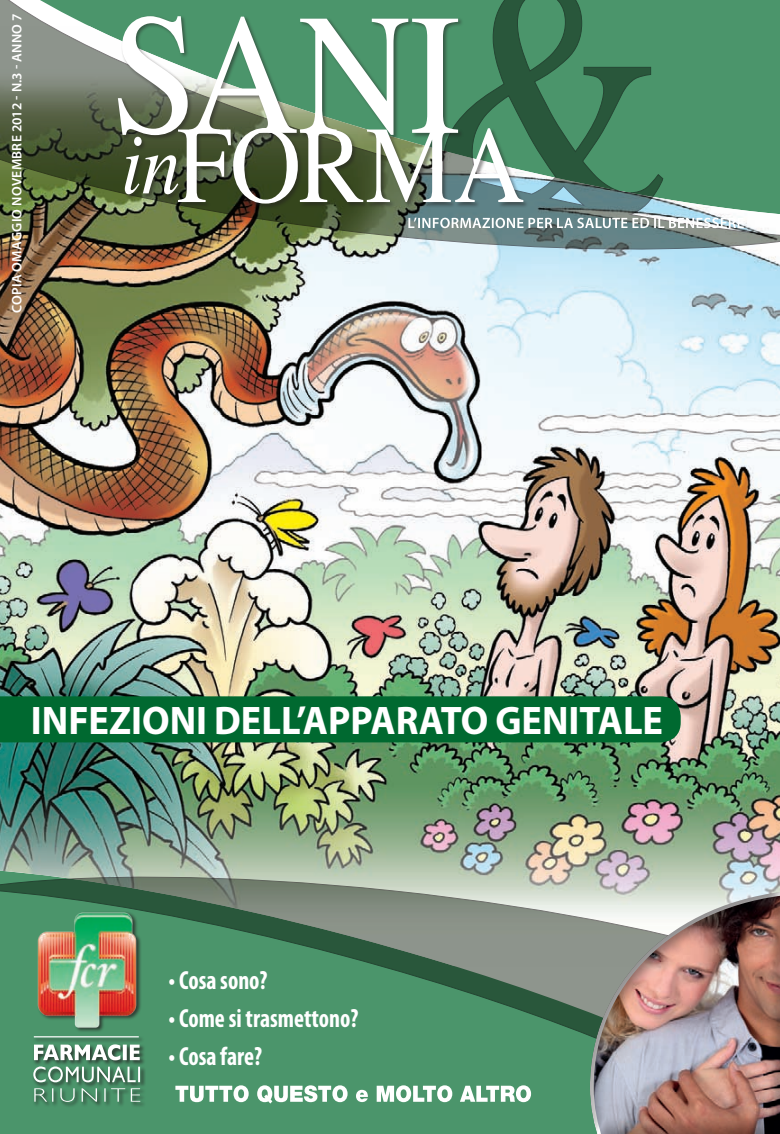
<style>
.page{position:relative;width:780px;height:1134px;background:#fff}
.page>*{position:absolute;margin:0;border:0;box-sizing:border-box;transform-origin:0 0}
.t1{font:700 40px "Myriad Pro";color:#fff;scale:.96 1}
.t2{font:700 condensed 26.25px "Myriad Pro";color:#fff;scale:.91 1}
.t3{font:600 13.75px "Myriad Pro";letter-spacing:.02em;color:#fff}
</style>
<div class="page">
<img style="left:0;top:252px;width:780px;height:622px">
<svg style="left:0;top:0;width:780px;height:252px;background:#5d8668"></svg>
<svg style="left:0;top:874px;width:780px;height:260px;background:#5d9272"></svg>
<div style="left:117px;top:15px;width:411px;height:194px;background:#231f20;opacity:.5"></div>
<svg style="left:125px;top:128px;width:398px;height:76px"></svg>
<svg style="left:118px;top:16px;width:340px;height:119px"></svg>
<svg style="left:175px;top:1085px;width:356px;height:18px"></svg>
<div style="left:32px;top:911px;width:114px;height:196px;background:#231f20;opacity:.75"></div>
<svg style="left:34px;top:1044px;width:106px;height:16px"></svg>
<svg style="left:33px;top:1066px;width:107px;height:16px"></svg>
<svg style="left:34px;top:1088px;width:106px;height:14px"></svg>
<img style="left:34px;top:910px;width:105px;height:119px">
<hr style="left:34px;top:1036px;width:105px;height:1px;background:#fff">
<div style="left:589px;top:887px;width:191px;height:247px;background:#231f20;opacity:.5"></div>
<svg style="left:408px;top:218px;width:335px;height:10px"></svg>
<div style="left:0;top:696px;width:680px;height:46px;background:#006930"></div>
<p class="t3" style="left:8px;top:313px;width:301px;rotate:-90deg">copia omaggio Novembre 2012 - N.3 - Anno 7</p>
<h1 class="t1" style="left:31px;top:695px;width:660px">INFEZIONI DELL’APPARATO GENITALE</h1>
<p class="t2" style="left:168px;top:964px;width:110px">• Cosa sono?</p>
<p class="t2" style="left:168px;top:1002px;width:210px">• Come si trasmettono?</p>
<p class="t2" style="left:168px;top:1039px;width:104px">• Cosa fare?</p>
</div>
